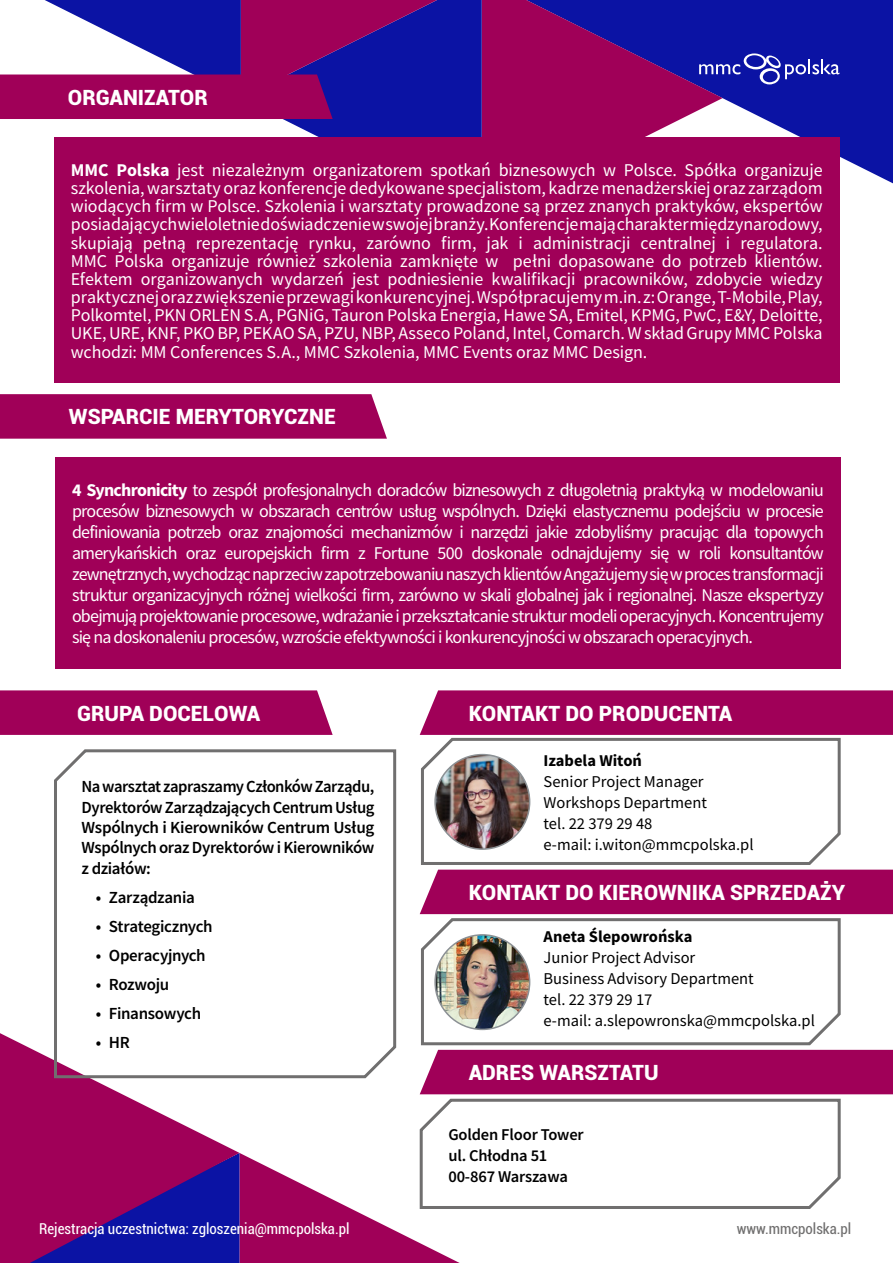
<style>
.page{position:relative;width:893px;height:1263px;background:#fff}
.page>*{position:absolute;margin:0;border:0;box-sizing:border-box;transform-origin:0 0}
.t1{font:900 21px "Roboto";color:#fff}
.t2{font:18px/18.1px "Source Sans Pro";letter-spacing:-.02em;color:#fff;text-align:justify}
.t3{font:600 16.95px/20.4px "Source Sans Pro";letter-spacing:-.02em;color:#000;text-align:justify}
.t4{font:16.5px/21px "Source Sans Pro";color:#000}
.t5{font:600 16.5px/21px "Source Sans Pro";letter-spacing:-.01em;color:#000}
.t6{font:700 16.5px "Source Sans Pro";color:#000}
.t7{font:condensed 15px "Roboto";color:#fff}
.t8{font:condensed 15px "Roboto";color:#706f6f}
.s1{font-weight:700}
</style>
<div class="page">
<svg style="left:239px;top:1153px;width:221px;height:110px"></svg>
<svg style="left:0;top:1033px;width:239px;height:230px;background:#872580"></svg>
<svg style="left:723px;top:0;width:170px;height:190px;background:#272eae"></svg>
<svg style="left:482px;top:0;width:241px;height:137px;background:#7b1174"></svg>
<svg style="left:282px;top:119px;width:200px;height:18px;background:#2229ac"></svg>
<svg style="left:699px;top:53px;width:140px;height:31px;background:#363cb3"></svg>
<div style="left:0;top:690px;width:333px;height:45px;background:#a00058"></div>
<div style="left:420px;top:1050px;width:473px;height:44px;background:#a00058"></div>
<div style="left:54px;top:137px;width:785px;height:246px;background:#a00058"></div>
<div style="left:420px;top:690px;width:473px;height:45px;background:#a00058"></div>
<div style="left:420px;top:870px;width:473px;height:44px;background:#a00058"></div>
<svg style="left:0;top:0;width:482px;height:119px"></svg>
<svg style="left:52px;top:749px;width:345px;height:331px"></svg>
<svg style="left:421px;top:737px;width:420px;height:128px"></svg>
<svg style="left:421px;top:918px;width:420px;height:128px"></svg>
<svg style="left:418px;top:1098px;width:423px;height:112px"></svg>
<img style="left:435px;top:754px;width:95px;height:95px;border-radius:47px">
<div style="left:434px;top:754px;width:96px;height:96px;border:2px solid #8c9195;border-radius:50%"></div>
<img style="left:435px;top:935px;width:95px;height:94px;border-radius:47px">
<div style="left:434px;top:934px;width:96px;height:96px;border:2px solid #8c9195;border-radius:50%"></div>
<div style="left:55px;top:457px;width:786px;height:211px;background:#a00058"></div>
<div style="left:0;top:394px;width:387px;height:45px;background:#a00058"></div>
<p class="t1" style="left:68px;top:82px;width:141px">ORGANIZATOR</p>
<p class="t2" style="left:71px;top:161px;width:753px"><span class="s1">MMC Polska</span> jest niezależnym organizatorem spotkań biznesowych w Polsce. Spółka organizuje szkolenia, warsztaty oraz konferencje dedykowane specjalistom, kadrze menadżerskiej oraz zarządom wiodących firm w Polsce. Szkolenia i warsztaty prowadzone są przez znanych praktyków, ekspertów posiadających wieloletnie doświadczenie w swojej branży. Konferencje mają charakter międzynarodowy, skupiają pełną reprezentację rynku, zarówno firm, jak i administracji centralnej i regulatora.<br>MMC Polska organizuje również szkolenia zamknięte w pełni dopasowane do potrzeb klientów.<br>Efektem organizowanych wydarzeń jest podniesienie kwalifikacji pracowników, zdobycie wiedzy praktycznej oraz zwiększenie przewagi konkurencyjnej. Współpracujemy m.in. z: Orange, T-Mobile, Play, Polkomtel, PKN ORLEN S.A, PGNiG, Tauron Polska Energia, Hawe SA, Emitel, KPMG, PwC, E&amp;Y, Deloitte, UKE, URE, KNF, PKO BP, PEKAO SA, PZU, NBP, Asseco Poland, Intel, Comarch. W skład Grupy MMC Polska wchodzi: MM Conferences S.A., MMC Szkolenia, MMC Events oraz MMC Design.</p>
<p class="t1" style="left:69px;top:402px;width:268px">WSPARCIE MERYTORYCZNE</p>
<p class="t2" style="left:72px;top:479px;width:753px;line-height:21px"><span class="s1">4 Synchronicity</span> to zespół profesjonalnych doradców biznesowych z długoletnią praktyką w modelowaniu procesów biznesowych w obszarach centrów usług wspólnych. Dzięki elastycznemu podejściu w procesie definiowania potrzeb oraz znajomości mechanizmów i narzędzi jakie zdobyliśmy pracując dla topowych amerykańskich oraz europejskich firm z Fortune 500 doskonale odnajdujemy się w roli konsultantów zewnętrznych, wychodząc naprzeciw zapotrzebowaniu naszych klientów Angażujemy się w proces transformacji struktur organizacyjnych różnej wielkości firm, zarówno w skali globalnej jak i regionalnej. Nasze ekspertyzy obejmują projektowanie procesowe, wdrażanie i przekształcanie struktur modeli operacyjnych. Koncentrujemy się na doskonaleniu procesów, wzroście efektywności i konkurencyjności w obszarach operacyjnych.</p>
<p class="t1" style="left:77px;top:698px;width:185px">GRUPA DOCELOWA</p>
<p class="t3" style="left:81px;top:776px;width:294px">Na warsztat zapraszamy Członków Zarządu, Dyrektorów Zarządzających Centrum Usług Wspólnych i Kierowników Centrum Usług Wspólnych oraz Dyrektorów i Kierowników z działów:</p>
<p class="t3" style="left:96px;top:887px;width:101px">• Zarządzania</p>
<p class="t3" style="left:96px;top:916px;width:118px">• Strategicznych</p>
<p class="t3" style="left:96px;top:945px;width:111px">• Operacyjnych</p>
<p class="t3" style="left:96px;top:974px;width:75px">• Rozwoju</p>
<p class="t3" style="left:96px;top:1003px;width:107px">• Finansowych</p>
<p class="t3" style="left:96px;top:1032px;width:36px">• HR</p>
<p class="t1" style="left:469px;top:698px;width:265px">KONTAKT DO PRODUCENTA</p>
<p class="t6" style="left:544px;top:749px;width:100px">Izabela Witoń</p>
<p class="t4" style="left:544px;top:771px;width:212px">Senior Project Manager<br>Workshops Department<br>tel. 22 379 29 48<br>e-mail: i.witon@mmcpolska.pl</p>
<p class="t1" style="left:469px;top:877px;width:378px">KONTAKT DO KIEROWNIKA SPRZEDAŻY</p>
<p class="t6" style="left:544px;top:925px;width:150px">Aneta Ślepowrońska</p>
<p class="t4" style="left:544px;top:947px;width:273px">Junior Project Advisor<br>Business Advisory Department<br>tel. 22 379 29 17<br>e-mail: a.slepowronska@mmcpolska.pl</p>
<p class="t1" style="left:469px;top:1057px;width:191px">ADRES WARSZTATU</p>
<p class="t5" style="left:448px;top:1124px;width:137px">Golden Floor Tower ul. Chłodna 51<br>00-867 Warszawa</p>
<p class="t7" style="left:39px;top:1218px;width:312px">Rejestracja uczestnictwa: zgloszenia@mmcpolska.pl</p>
<p class="t8" style="left:737px;top:1218px;width:116px">www.mmcpolska.pl</p>
</div>
